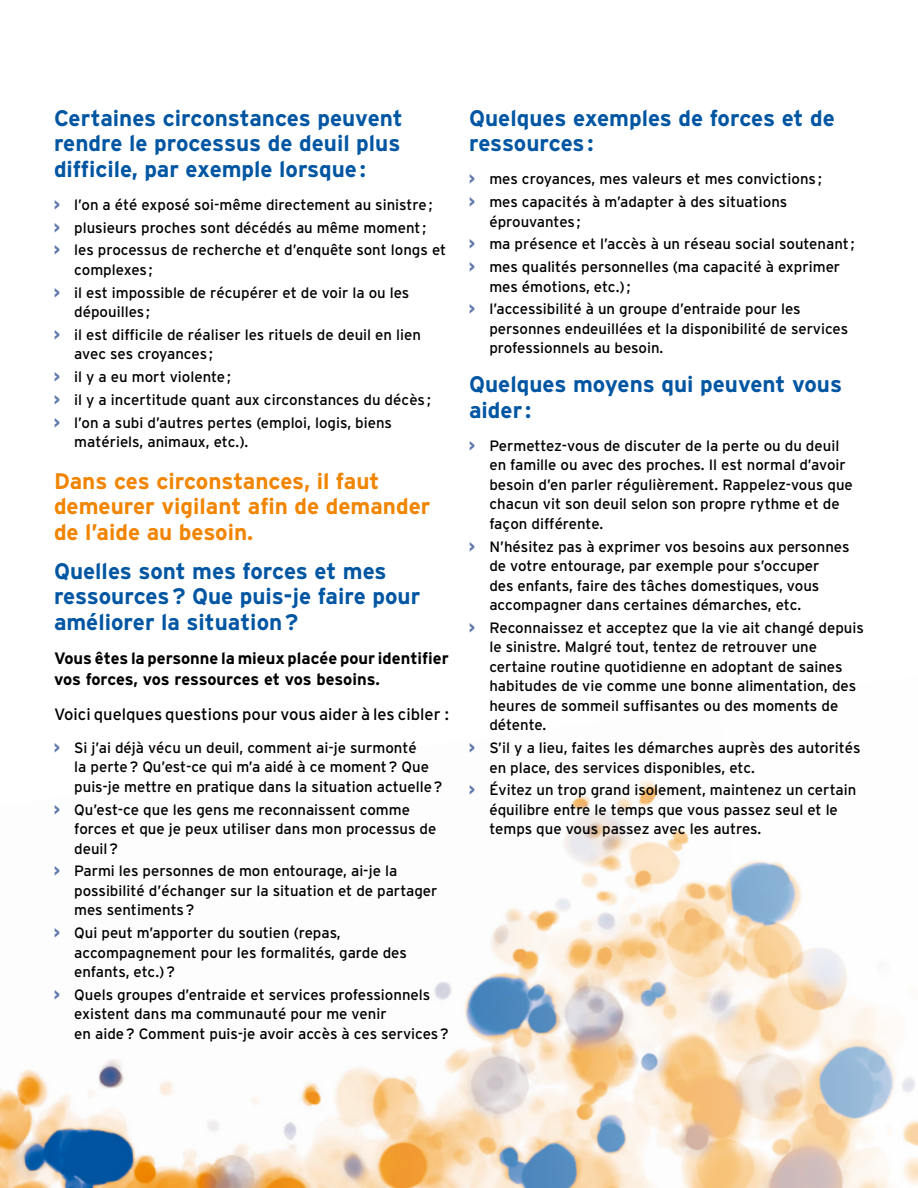
<style>
.page{position:relative;width:918px;height:1188px;background:#fff}
.page>*{position:absolute;margin:0;border:0;box-sizing:border-box;transform-origin:0 0}
.t1{font:700 22.5px/25.5px "Interstate";color:#0056a2}
.t2{font:700 22.5px/25.5px "Interstate";color:#f18500}
.t3{font:700 16.5px/21px "Interstate";color:#000}
.t4{font:16.5px "Interstate";color:#000}
.t5{font:15px/19.5px "Interstate";color:#000}
.s1{font-family:"Interstate Condensed";font-weight:900;color:#5f79ac}
</style>
<div class="page">
<img style="left:0;top:780px;width:918px;height:408px">
<h2 class="t1" style="left:54px;top:105px;width:350px;text-align:justify">Certaines circonstances peuvent rendre le processus de deuil plus difficile, par exemple lorsque:</h2>
<p class="t5" style="left:54px;top:195px;width:380px"><span class="s1">&gt;</span> l’on a été exposé soi-même directement au sinistre;</p>
<p class="t5" style="left:54px;top:218px;width:374px"><span class="s1">&gt;</span> plusieurs proches sont décédés au même moment ;</p>
<p class="t5" style="left:74px;top:240px;width:374px;text-indent:-20px"><span class="s1">&gt;</span> les processus de recherche et d’enquête sont longs et complexes ;</p>
<p class="t5" style="left:74px;top:283px;width:337px;text-indent:-20px"><span class="s1">&gt;</span> il est impossible de récupérer et de voir la ou les dépouilles ;</p>
<p class="t5" style="left:74px;top:325px;width:348px;text-indent:-20px"><span class="s1">&gt;</span> il est difficile de réaliser les rituels de deuil en lien avec ses croyances ;</p>
<p class="t5" style="left:54px;top:367px;width:178px"><span class="s1">&gt;</span> il y a eu mort violente;</p>
<p class="t5" style="left:54px;top:390px;width:378px"><span class="s1">&gt;</span> il y a incertitude quant aux circonstances du décès ;</p>
<p class="t5" style="left:74px;top:413px;width:319px;text-indent:-20px"><span class="s1">&gt;</span> l’on a subi d’autres pertes (emploi, logis, biens matériels, animaux, etc.).</p>
<p class="t2" style="left:54px;top:468px;width:378px">Dans ces circonstances, il faut demeurer vigilant afin de demander de l’aide au besoin.</p>
<h2 class="t1" style="left:54px;top:558px;width:368px">Quelles sont mes forces et mes ressources? Que puis-je faire pour améliorer la situation?</h2>
<p class="t3" style="left:54px;top:648px;width:396px">Vous êtes la personne la mieux placée pour identifier vos forces, vos ressources et vos besoins.</p>
<p class="t4" style="left:54px;top:705px;width:396px">Voici quelques questions pour vous aider à les cibler :</p>
<p class="t5" style="left:74px;top:738px;width:370px;text-indent:-20px"><span class="s1">&gt;</span> Si j’ai déjà vécu un deuil, comment ai-je surmonté<br>la perte? Qu’est-ce qui m’a aidé à ce moment? Que puis-je mettre en pratique dans la situation actuelle?</p>
<p class="t5" style="left:74px;top:799px;width:364px;text-indent:-20px"><span class="s1">&gt;</span> Qu’est-ce que les gens me reconnaissent comme forces et que je peux utiliser dans mon processus de deuil?</p>
<p class="t5" style="left:74px;top:861px;width:365px;text-indent:-20px"><span class="s1">&gt;</span> Parmi les personnes de mon entourage, ai-je la possibilité d’échanger sur la situation et de partager mes sentiments?</p>
<p class="t5" style="left:74px;top:923px;width:334px;text-indent:-20px"><span class="s1">&gt;</span> Qui peut m’apporter du soutien (repas, accompagnement pour les formalités, garde des enfants, etc.)?</p>
<p class="t5" style="left:74px;top:985px;width:376px;text-indent:-20px"><span class="s1">&gt;</span> Quels groupes d’entraide et services professionnels existent dans ma communauté pour me venir<br>en aide? Comment puis-je avoir accès à ces services?</p>
<h2 class="t1" style="left:469px;top:105px;width:367px">Quelques exemples de forces et de ressources:</h2>
<p class="t5" style="left:469px;top:169px;width:354px"><span class="s1">&gt;</span> mes croyances, mes valeurs et mes convictions ;</p>
<p class="t5" style="left:489px;top:192px;width:300px;text-indent:-20px"><span class="s1">&gt;</span> mes capacités à m’adapter à des situations éprouvantes ;</p>
<p class="t5" style="left:469px;top:234px;width:387px"><span class="s1">&gt;</span> ma présence et l’accès à un réseau social soutenant ;</p>
<p class="t5" style="left:489px;top:257px;width:352px;text-indent:-20px"><span class="s1">&gt;</span> mes qualités personnelles (ma capacité à exprimer mes émotions, etc.);</p>
<p class="t5" style="left:489px;top:299px;width:360px;text-indent:-20px"><span class="s1">&gt;</span> l’accessibilité à un groupe d’entraide pour les personnes endeuillées et la disponibilité de services professionnels au besoin.</p>
<h2 class="t1" style="left:469px;top:372px;width:375px">Quelques moyens qui peuvent vous aider :</h2>
<p class="t5" style="left:489px;top:436px;width:365px;text-indent:-20px"><span class="s1">&gt;</span> Permettez-vous de discuter de la perte ou du deuil en famille ou avec des proches. Il est normal d’avoir besoin d’en parler régulièrement. Rappelez-vous que chacun vit son deuil selon son propre rythme et de façon différente.</p>
<p class="t5" style="left:489px;top:537px;width:362px;text-indent:-20px"><span class="s1">&gt;</span> N’hésitez pas à exprimer vos besoins aux personnes de votre entourage, par exemple pour s’occuper<br>des enfants, faire des tâches domestiques, vous accompagner dans certaines démarches, etc.</p>
<p class="t5" style="left:489px;top:618px;width:376px;text-indent:-20px"><span class="s1">&gt;</span> Reconnaissez et acceptez que la vie ait changé depuis le sinistre. Malgré tout, tentez de retrouver une certaine routine quotidienne en adoptant de saines habitudes de vie comme une bonne alimentation, des heures de sommeil suffisantes ou des moments de détente.</p>
<p class="t5" style="left:489px;top:738px;width:373px;text-indent:-20px"><span class="s1">&gt;</span> S’il y a lieu, faites les démarches auprès des autorités en place, des services disponibles, etc.</p>
<p class="t5" style="left:489px;top:780px;width:368px;text-indent:-20px"><span class="s1">&gt;</span> Évitez un trop grand isolement, maintenez un certain équilibre entre le temps que vous passez seul et le temps que vous passez avec les autres.</p>
</div>
